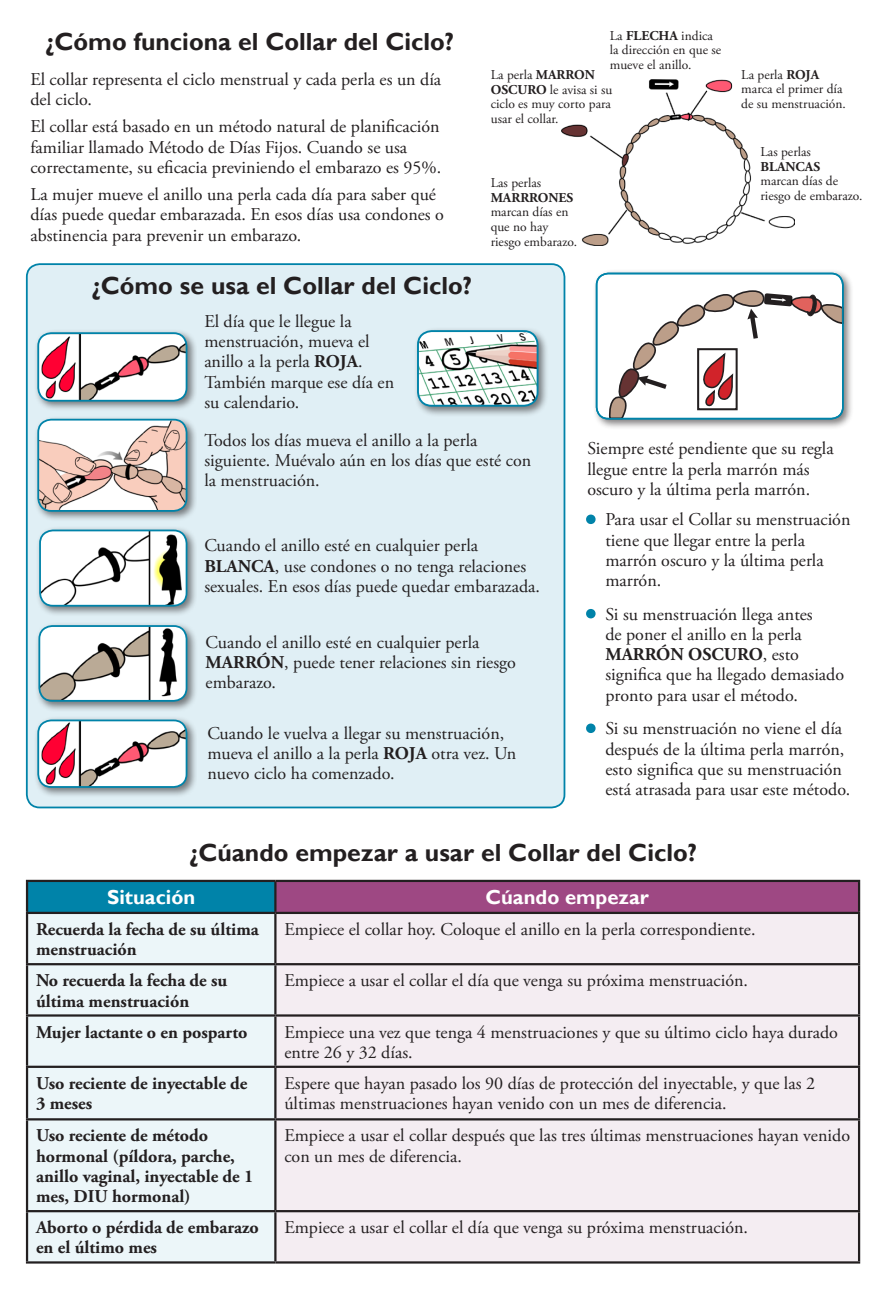
<style>
.page{position:relative;width:891px;height:1296px;background:#fff}
.page>*{position:absolute;margin:0;border:0;box-sizing:border-box;transform-origin:0 0}
.t1{font:700 24.75px "Gill Sans";color:#231f20}
.t2{font:700 20.25px "Gill Sans";color:#fff}
.blue_bullet_back{font:18px/20.2px "Adobe Garamond Pro";color:#231f20}
.t3{font:700 18px/20.2px "Adobe Garamond Pro";color:#231f20}
.SMALL_TEXT{font:13.5px/14.6px "Adobe Garamond Pro";color:#231f20}
.s1{font-weight:700}
.s2{color:#0083a9}
</style>
<div class="page">
<div style="left:592px;top:269px;width:262px;height:160px;background:#231f20;opacity:.57"></div>
<div style="left:597px;top:274px;width:246px;height:145px;background:#fff;border-radius:12px"></div>
<img style="left:562px;top:80px;width:232px;height:165px">
<div style="left:27px;top:264px;width:537px;height:543px;background:#e0eff5;border-radius:13px"></div>
<div style="left:26px;top:263px;width:539px;height:545px;border:2px solid #0083a9;border-radius:13px"></div>
<div style="left:34px;top:329px;width:163px;height:83px;background:#231f20;opacity:.57"></div>
<img style="left:38px;top:333px;width:149px;height:68px">
<div style="left:37px;top:332px;width:150px;height:70px;border:2px solid #0083a9;border-radius:13px"></div>
<div style="left:413px;top:326px;width:136px;height:91px;background:#231f20;opacity:.57"></div>
<img style="left:418px;top:331px;width:120px;height:75px">
<div style="left:417px;top:330px;width:122px;height:77px;border:2px solid #0083a9;border-radius:14px"></div>
<div style="left:34px;top:415px;width:163px;height:107px;background:#231f20;opacity:.57"></div>
<img style="left:38px;top:420px;width:149px;height:91px">
<div style="left:37px;top:419px;width:150px;height:93px;border:2px solid #0083a9;border-radius:13px"></div>
<div style="left:35px;top:526px;width:162px;height:91px;background:#231f20;opacity:.57"></div>
<img style="left:40px;top:530px;width:147px;height:76px">
<div style="left:39px;top:530px;width:148px;height:77px;border:2px solid #0083a9;border-radius:13px"></div>
<div style="left:35px;top:621px;width:163px;height:91px;background:#231f20;opacity:.57"></div>
<img style="left:39px;top:626px;width:148px;height:75px">
<div style="left:38px;top:625px;width:149px;height:77px;border:2px solid #0083a9;border-radius:13px"></div>
<div style="left:34px;top:716px;width:163px;height:82px;background:#231f20;opacity:.57"></div>
<img style="left:38px;top:720px;width:149px;height:67px">
<div style="left:37px;top:720px;width:150px;height:68px;border:2px solid #0083a9;border-radius:13px"></div>
<svg style="left:608px;top:289px;width:237px;height:131px"></svg>
<div style="left:596px;top:273px;width:248px;height:146px;border:2px solid #0083a9;border-radius:12px"></div>
<div style="left:586px;top:515px;width:10px;height:9px;border:4px solid #0083a9;border-radius:50%"></div>
<div style="left:586px;top:609px;width:10px;height:9px;border:4px solid #0083a9;border-radius:50%"></div>
<div style="left:586px;top:724px;width:10px;height:9px;border:4px solid #0083a9;border-radius:50%"></div>
<div style="left:27px;top:881px;width:248px;height:32px;background:#0083a9"></div>
<div style="left:275px;top:881px;width:584px;height:32px;background:#9e4883"></div>
<div style="left:28px;top:914px;width:246px;height:347px;background:#ecf6f9"></div>
<div style="left:277px;top:914px;width:581px;height:347px;background:#f4edf2"></div>
<hr style="left:26px;top:914px;width:2px;height:49px;background:#231f20">
<hr style="left:274px;top:914px;width:3px;height:49px;background:#231f20">
<hr style="left:858px;top:914px;width:2px;height:49px;background:#231f20">
<hr style="left:26px;top:963px;width:249px;height:2px;background:#231f20">
<hr style="left:26px;top:965px;width:2px;height:49px;background:#231f20">
<hr style="left:275px;top:963px;width:585px;height:2px;background:#231f20">
<hr style="left:274px;top:965px;width:3px;height:49px;background:#231f20">
<hr style="left:858px;top:965px;width:2px;height:49px;background:#231f20">
<hr style="left:26px;top:1014px;width:249px;height:3px;background:#231f20">
<hr style="left:26px;top:1017px;width:2px;height:49px;background:#231f20">
<hr style="left:275px;top:1014px;width:585px;height:3px;background:#231f20">
<hr style="left:274px;top:1017px;width:3px;height:49px;background:#231f20">
<hr style="left:858px;top:1017px;width:2px;height:49px;background:#231f20">
<hr style="left:26px;top:1066px;width:249px;height:2px;background:#231f20">
<hr style="left:26px;top:1068px;width:2px;height:50px;background:#231f20">
<hr style="left:275px;top:1066px;width:585px;height:2px;background:#231f20">
<hr style="left:274px;top:1068px;width:3px;height:50px;background:#231f20">
<hr style="left:858px;top:1068px;width:2px;height:50px;background:#231f20">
<hr style="left:26px;top:1118px;width:249px;height:2px;background:#231f20">
<hr style="left:26px;top:1120px;width:2px;height:90px;background:#231f20">
<hr style="left:275px;top:1118px;width:585px;height:2px;background:#231f20">
<hr style="left:274px;top:1120px;width:3px;height:90px;background:#231f20">
<hr style="left:858px;top:1120px;width:2px;height:90px;background:#231f20">
<hr style="left:26px;top:1210px;width:249px;height:2px;background:#231f20">
<hr style="left:26px;top:1212px;width:2px;height:49px;background:#231f20">
<hr style="left:275px;top:1210px;width:585px;height:2px;background:#231f20">
<hr style="left:274px;top:1212px;width:3px;height:49px;background:#231f20">
<hr style="left:858px;top:1212px;width:2px;height:49px;background:#231f20">
<hr style="left:26px;top:1261px;width:249px;height:3px;background:#231f20">
<hr style="left:275px;top:1261px;width:585px;height:3px;background:#231f20">
<hr style="left:26px;top:880px;width:249px;height:2px;background:#231f20">
<hr style="left:26px;top:882px;width:2px;height:30px;background:#231f20">
<hr style="left:275px;top:880px;width:585px;height:2px;background:#231f20">
<hr style="left:274px;top:882px;width:3px;height:30px;background:#231f20">
<hr style="left:858px;top:882px;width:2px;height:30px;background:#231f20">
<hr style="left:26px;top:912px;width:249px;height:2px;background:#231f20">
<hr style="left:275px;top:912px;width:585px;height:2px;background:#231f20">
<svg style="left:440px;top:333px;width:92px;height:14px"></svg>
<h3 class="t1" style="left:45px;top:26px;width:411px">¿Cómo funciona el Collar del Ciclo?</h3>
<p class="blue_bullet_back" style="left:30px;top:70px;width:412px">El collar representa el ciclo menstrual y cada perla es un día del ciclo.</p>
<p class="blue_bullet_back" style="left:30px;top:117px;width:412px">El collar está basado en un método natural de planificación familiar llamado Método de Días Fijos. Cuando se usa correctamente, su eficacia previniendo el embarazo es 95%.</p>
<p class="blue_bullet_back" style="left:30px;top:185px;width:415px">La mujer mueve el anillo una perla cada día para saber qué días puede quedar embarazada. En esos días usa condones o abstinencia para prevenir un embarazo.</p>
<p class="SMALL_TEXT" style="left:610px;top:28px;width:113px">La <span class="s1">FLECHA</span> indica la dirección en que se mueve el anillo.</p>
<p class="SMALL_TEXT" style="left:491px;top:68px;width:123px">La perla <span class="s1">MARRON<br>OSCURO</span> le avisa si su ciclo es muy corto para usar el collar.</p>
<p class="SMALL_TEXT" style="left:491px;top:176px;width:88px">Las perlas<br><span class="s1">MARRRONES </span>marcan días en que no hay riesgo embarazo.</p>
<p class="SMALL_TEXT" style="left:741px;top:67px;width:106px">La perla <span class="s1">ROJA </span>marca el primer día de su menstruación.</p>
<p class="SMALL_TEXT" style="left:760px;top:145px;width:104px">Las perlas<br><span class="s1">BLANCAS<br></span>marcan días de riesgo de embarazo.</p>
<h3 class="t1" style="left:92px;top:271px;width:382px">¿Cómo se usa el Collar del Ciclo?</h3>
<p class="blue_bullet_back" style="left:204px;top:312px;width:191px">El día que le llegue la menstruación, mueva el anillo a la perla <span class="s1">ROJA</span>.<br>También marque ese día en su calendario.</p>
<p class="blue_bullet_back" style="left:204px;top:431px;width:328px">Todos los días mueva el anillo a la perla siguiente. Muévalo aún en los días que esté con la menstruación.</p>
<p class="blue_bullet_back" style="left:204px;top:536px;width:337px">Cuando el anillo esté en cualquier perla<br><span class="s1">BLANCA</span>, use condones o no tenga relaciones sexuales. En esos días puede quedar embarazada.</p>
<p class="blue_bullet_back" style="left:206px;top:632px;width:312px">Cuando el anillo esté en cualquier perla<br><span class="s1">MARRÓN</span>, puede tener relaciones sin riesgo embarazo.</p>
<p class="blue_bullet_back" style="left:207px;top:724px;width:311px">Cuando le vuelva a llegar su menstruación, mueva el anillo a la perla <span class="s1">ROJA</span> otra vez. Un nuevo ciclo ha comenzado.</p>
<p class="blue_bullet_back" style="left:587px;top:439px;width:248px">Siempre esté pendiente que su regla llegue entre la perla marrón más oscuro y la última perla marrón.</p>
<p class="blue_bullet_back" style="left:605px;top:510px;width:247px;text-indent:-18px"><span class="s2">•</span> Para usar el Collar su menstruación tiene que llegar entre la perla marrón oscuro y la última perla marrón.</p>
<p class="blue_bullet_back" style="left:605px;top:605px;width:240px;text-indent:-18px"><span class="s2">•</span> Si su menstruación llega antes<br>de poner el anillo en la perla<br><span class="s1">MARRÓN OSCURO</span>, esto significa que ha llegado demasiado pronto para usar el método.</p>
<p class="blue_bullet_back" style="left:605px;top:719px;width:247px;text-indent:-18px"><span class="s2">•</span> Si su menstruación no viene el día después de la última perla marrón, esto significa que su menstruación está atrasada para usar este método.</p>
<h3 class="t1" style="left:189px;top:838px;width:510px">¿Cúando empezar a usar el Collar del Ciclo?</h3>
<p class="t2" style="left:107px;top:885px;width:89px">Situación</p>
<p class="t2" style="left:486px;top:885px;width:165px">Cúando empezar</p>
<p class="t3" style="left:36px;top:919px;width:224px">Recuerda la fecha de su última menstruación</p>
<p class="blue_bullet_back" style="left:284px;top:920px;width:473px">Empiece el collar hoy. Coloque el anillo en la perla correspondiente.</p>
<p class="t3" style="left:36px;top:971px;width:193px">No recuerda la fecha de su última menstruación</p>
<p class="blue_bullet_back" style="left:284px;top:971px;width:465px">Empiece a usar el collar el día que venga su próxima menstruación.</p>
<p class="t3" style="left:36px;top:1022px;width:213px">Mujer lactante o en posparto</p>
<p class="blue_bullet_back" style="left:284px;top:1022px;width:555px">Empiece una vez que tenga 4 menstruaciones y que su último ciclo haya durado entre 26 y 32 días.</p>
<p class="t3" style="left:36px;top:1073px;width:213px">Uso reciente de inyectable de<br>3 meses</p>
<p class="blue_bullet_back" style="left:284px;top:1074px;width:532px">Espere que hayan pasado los 90 días de protección del inyectable, y que las 2 últimas menstruaciones hayan venido con un mes de diferencia.</p>
<p class="t3" style="left:36px;top:1126px;width:219px">Uso reciente de método hormonal (píldora, parche, anillo vaginal, inyectable de 1 mes, DIU hormonal)</p>
<p class="blue_bullet_back" style="left:284px;top:1126px;width:567px">Empiece a usar el collar después que las tres últimas menstruaciones hayan venido con un mes de diferencia.</p>
<p class="t3" style="left:36px;top:1218px;width:224px">Aborto o pérdida de embarazo en el último mes</p>
<p class="blue_bullet_back" style="left:284px;top:1218px;width:465px">Empiece a usar el collar el día que venga su próxima menstruación.</p>
</div>
